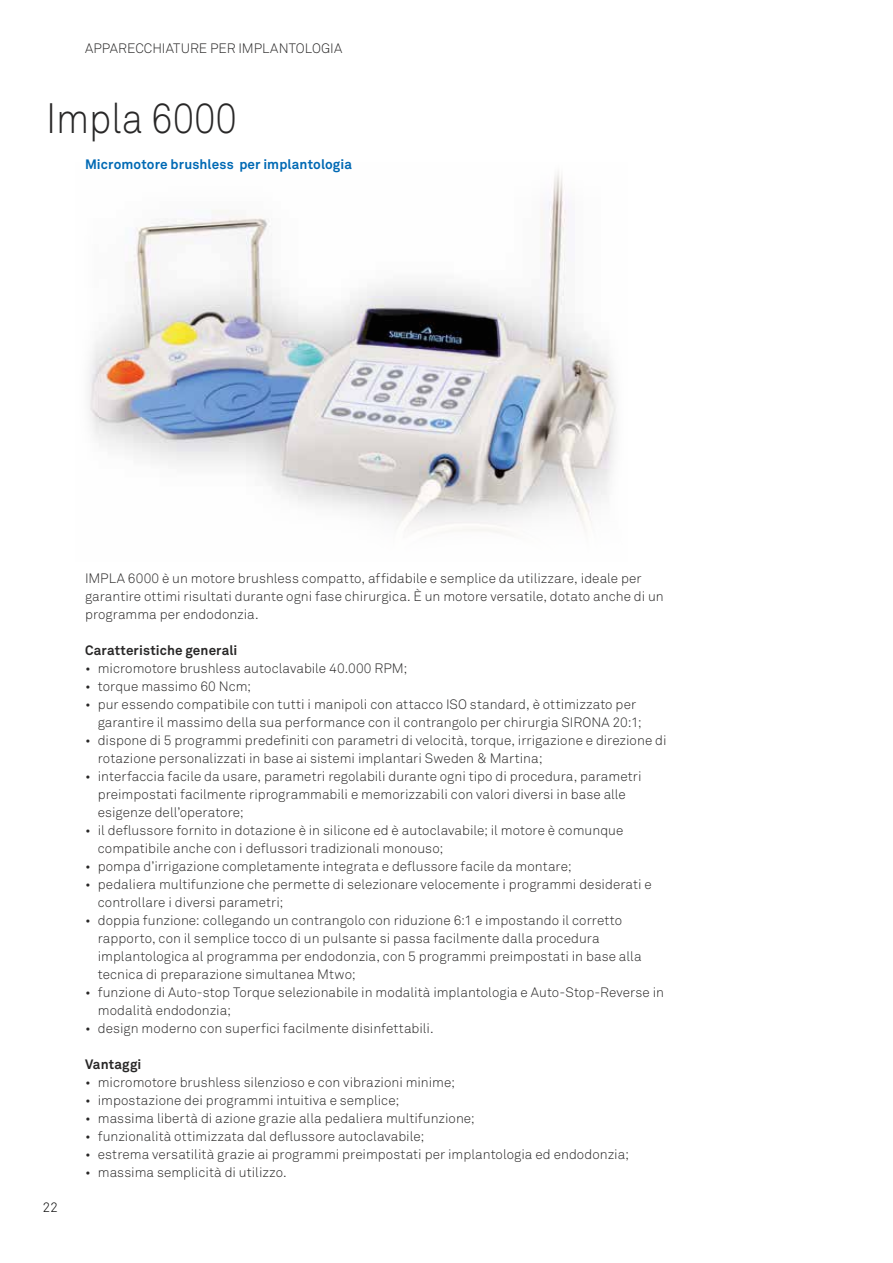
<style>
.page{position:relative;width:893px;height:1263px;background:#fff}
.page>*{position:absolute;margin:0;border:0;box-sizing:border-box;transform-origin:0 0}
.t1{font:42px "Akkurat Light Pro";color:#282727;scale:.9 1}
.t2{font:13.5px/18px "Akkurat Light Pro";letter-spacing:.005em;color:#282727}
.t3{font:700 13.5px "Akkurat Pro";letter-spacing:.01em;color:#0069b4}
.t4{font:700 13.5px "Akkurat Pro";letter-spacing:.01em;color:#282727}
.t5{font:13.5px "Akkurat Light Pro";color:#000}
</style>
<div class="page">
<img style="left:89px;top:171px;width:528px;height:362px">
<p class="t2" style="left:85px;top:40px;width:259px">APPARECCHIATURE PER IMPLANTOLOGIA</p>
<h1 class="t1" style="left:46px;top:93px;width:214px">Impla 6000</h1>
<p class="t3" style="left:85px;top:155px;width:268px">Micromotore brushless per implantologia</p>
<p class="t5" style="left:43px;top:1199px;width:17px">22</p>
<p class="t2" style="left:85px;top:569px;width:580px">IMPLA 6000 è un motore brushless compatto, affidabile e semplice da utilizzare, ideale per garantire ottimi risultati durante ogni fase chirurgica. È un motore versatile, dotato anche di un programma per endodonzia.</p>
<p class="t4" style="left:85px;top:641px;width:154px">Caratteristiche generali</p>
<p class="t2" style="left:85px;top:659px;width:324px">• micromotore brushless autoclavabile 40.000 RPM;</p>
<p class="t2" style="left:85px;top:677px;width:168px">• torque massimo 60 Ncm;</p>
<p class="t2" style="left:98px;top:695px;width:545px;text-indent:-13px">• pur essendo compatibile con tutti i manipoli con attacco ISO standard, è ottimizzato per garantire il massimo della sua performance con il contrangolo per chirurgia SIRONA 20:1;</p>
<p class="t2" style="left:98px;top:731px;width:570px;text-indent:-13px">• dispone di 5 programmi predefiniti con parametri di velocità, torque, irrigazione e direzione di rotazione personalizzati in base ai sistemi implantari Sweden &amp; Martina;</p>
<p class="t2" style="left:98px;top:767px;width:545px;text-indent:-13px">• interfaccia facile da usare, parametri regolabili durante ogni tipo di procedura, parametri preimpostati facilmente riprogrammabili e memorizzabili con valori diversi in base alle esigenze dell’operatore;</p>
<p class="t2" style="left:98px;top:821px;width:527px;text-indent:-13px">• il deflussore fornito in dotazione è in silicone ed è autoclavabile; il motore è comunque compatibile anche con i deflussori tradizionali monouso;</p>
<p class="t2" style="left:85px;top:857px;width:488px">• pompa d’irrigazione completamente integrata e deflussore facile da montare;</p>
<p class="t2" style="left:98px;top:875px;width:556px;text-indent:-13px">• pedaliera multifunzione che permette di selezionare velocemente i programmi desiderati e controllare i diversi parametri;</p>
<p class="t2" style="left:98px;top:911px;width:545px;text-indent:-13px">• doppia funzione: collegando un contrangolo con riduzione 6:1 e impostando il corretto rapporto, con il semplice tocco di un pulsante si passa facilmente dalla procedura implantologica al programma per endodonzia, con 5 programmi preimpostati in base alla tecnica di preparazione simultanea Mtwo;</p>
<p class="t2" style="left:98px;top:983px;width:568px;text-indent:-13px">• funzione di Auto-stop Torque selezionabile in modalità implantologia e Auto-Stop-Reverse in modalità endodonzia;</p>
<p class="t2" style="left:85px;top:1019px;width:350px">• design moderno con superfici facilmente disinfettabili.</p>
<p class="t4" style="left:85px;top:1055px;width:58px">Vantaggi</p>
<p class="t2" style="left:85px;top:1073px;width:371px">• micromotore brushless silenzioso e con vibrazioni minime;</p>
<p class="t2" style="left:85px;top:1091px;width:316px">• impostazione dei programmi intuitiva e semplice;</p>
<p class="t2" style="left:85px;top:1109px;width:391px">• massima libertà di azione grazie alla pedaliera multifunzione;</p>
<p class="t2" style="left:85px;top:1127px;width:341px">• funzionalità ottimizzata dal deflussore autoclavabile;</p>
<p class="t2" style="left:85px;top:1145px;width:545px">• estrema versatilità grazie ai programmi preimpostati per implantologia ed endodonzia;</p>
<p class="t2" style="left:85px;top:1163px;width:203px">• massima semplicità di utilizzo.</p>
</div>
